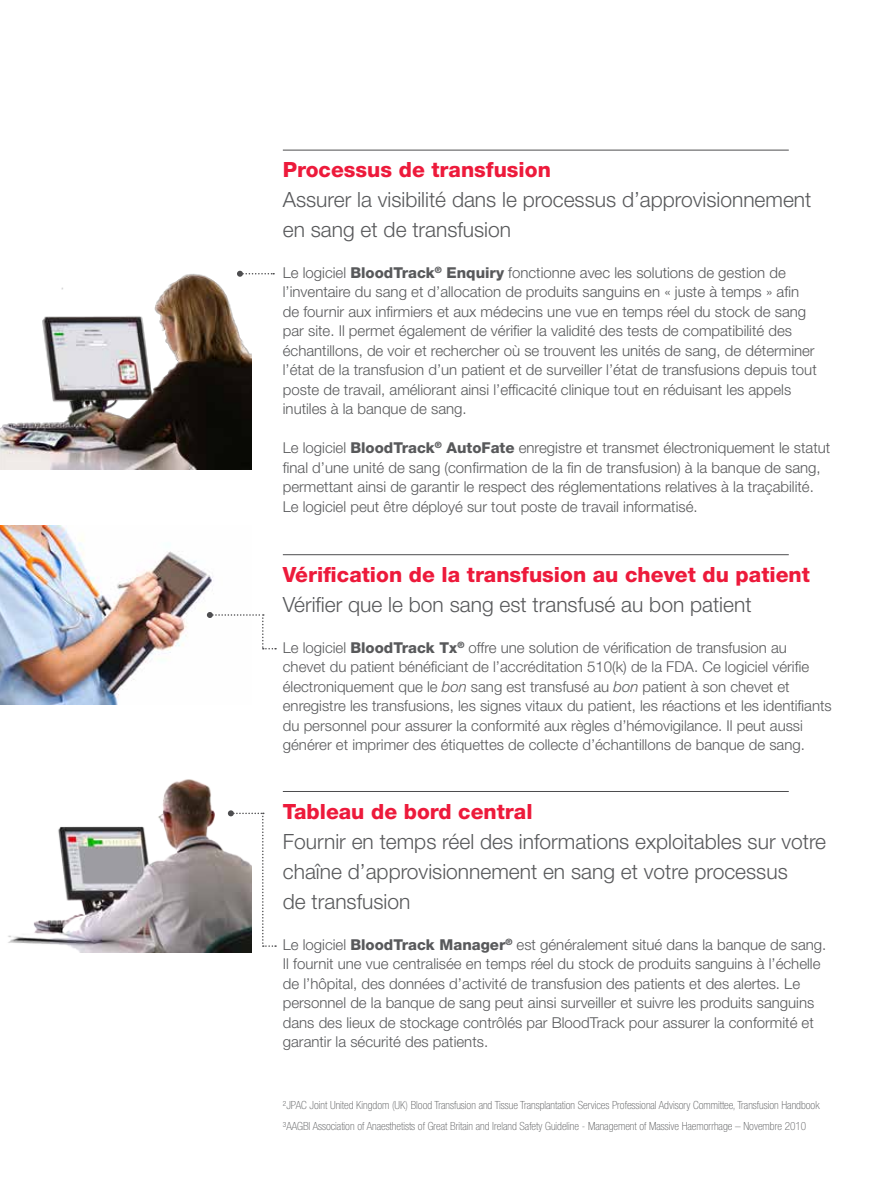
<style>
.page{position:relative;width:891px;height:1188px;background:#fff}
.page>*{position:absolute;margin:0;border:0;box-sizing:border-box;transform-origin:0 0}
.t1{font:300 21px/30px "Helvetica Neue LT Std";color:#58595b}
.t2{font:800 21px "Helvetica Neue LT Std";color:#ed1a3b}
.t3{font:300 15px/19.5px "Helvetica Neue LT Std";color:#58595b}
.t4{font:100 condensed 11.25px/21px "Helvetica Neue LT Std";color:#58595b}
.s1{font-weight:800}
.s2{font-style:italic}
</style>
<div class="page">
<hr style="left:283px;top:791px;width:506px;height:1px;background:#4d4d4f">
<hr style="left:283px;top:554px;width:506px;height:1px;background:#4d4d4f">
<img style="left:8px;top:779px;width:243px;height:174px">
<img style="left:0;top:270px;width:251px;height:200px">
<hr style="left:283px;top:150px;width:506px;height:1px;background:#4d4d4f">
<svg style="left:237px;top:271px;width:37px;height:6px"></svg>
<img style="left:0;top:525px;width:213px;height:180px">
<svg style="left:228px;top:810px;width:48px;height:137px"></svg>
<svg style="left:207px;top:612px;width:69px;height:38px"></svg>
<h1 class="t2" style="left:283px;top:157px;width:270px">Processus de transfusion</h1>
<h1 class="t1" style="left:283px;top:184px;width:530px">Assurer la visibilité dans le processus d’approvisionnement en sang et de transfusion</h1>
<p class="t3" style="left:283px;top:262px;width:535px">Le logiciel <span class="s1">BloodTrack</span><sup>®</sup> <span class="s1">Enquiry</span> fonctionne avec les solutions de gestion de l’inventaire du sang et d’allocation de produits sanguins en « juste à temps » afin de fournir aux infirmiers et aux médecins une vue en temps réel du stock de sang par site. Il permet également de vérifier la validité des tests de compatibilité des échantillons, de voir et rechercher où se trouvent les unités de sang, de déterminer l’état de la transfusion d’un patient et de surveiller l’état de transfusions depuis tout poste de travail, améliorant ainsi l’efficacité clinique tout en réduisant les appels inutiles à la banque de sang.</p>
<p class="t3" style="left:283px;top:438px;width:549px">Le logiciel <span class="s1">BloodTrack</span><sup>®</sup> <span class="s1">AutoFate</span> enregistre et transmet électroniquement le statut final d’une unité de sang (confirmation de la fin de transfusion) à la banque de sang, permettant ainsi de garantir le respect des réglementations relatives à la traçabilité.<br>Le logiciel peut être déployé sur tout poste de travail informatisé.</p>
<h1 class="t2" style="left:283px;top:562px;width:529px">Vérification de la transfusion au chevet du patient</h1>
<h1 class="t1" style="left:283px;top:589px;width:470px">Vérifier que le bon sang est transfusé au bon patient</h1>
<p class="t3" style="left:283px;top:637px;width:550px">Le logiciel <span class="s1">BloodTrack Tx</span><sup>®</sup> offre une solution de vérification de transfusion au chevet du patient bénéficiant de l’accréditation 510(k) de la FDA. Ce logiciel vérifie électroniquement que le <span class="s2">bon</span> sang est transfusé au <span class="s2">bon</span> patient à son chevet et enregistre les transfusions, les signes vitaux du patient, les réactions et les identifiants du personnel pour assurer la conformité aux règles d’hémovigilance. Il peut aussi générer et imprimer des étiquettes de collecte d’échantillons de banque de sang.</p>
<h1 class="t2" style="left:283px;top:799px;width:251px">Tableau de bord central</h1>
<h1 class="t1" style="left:283px;top:826px;width:545px">Fournir en temps réel des informations exploitables sur votre chaîne d’approvisionnement en sang et votre processus<br>de transfusion</h1>
<p class="t3" style="left:283px;top:934px;width:545px">Le logiciel <span class="s1">BloodTrack Manager</span><sup>®</sup> est généralement situé dans la banque de sang.<br>Il fournit une vue centralisée en temps réel du stock de produits sanguins à l’échelle de l’hôpital, des données d’activité de transfusion des patients et des alertes. Le personnel de la banque de sang peut ainsi surveiller et suivre les produits sanguins dans des lieux de stockage contrôlés par BloodTrack pour assurer la conformité et garantir la sécurité des patients.</p>
<p class="t4" style="left:283px;top:1094px;width:538px">2JPAC Joint United Kingdom (UK) Blood Transfusion and Tissue Transplantation Services Professional Advisory Committee, Transfusion Handbook<br>3AAGBI Association of Anaesthetists of Great Britain and Ireland Safety Guideline - Management of Massive Haemorrhage – Novembre 2010</p>
</div>
